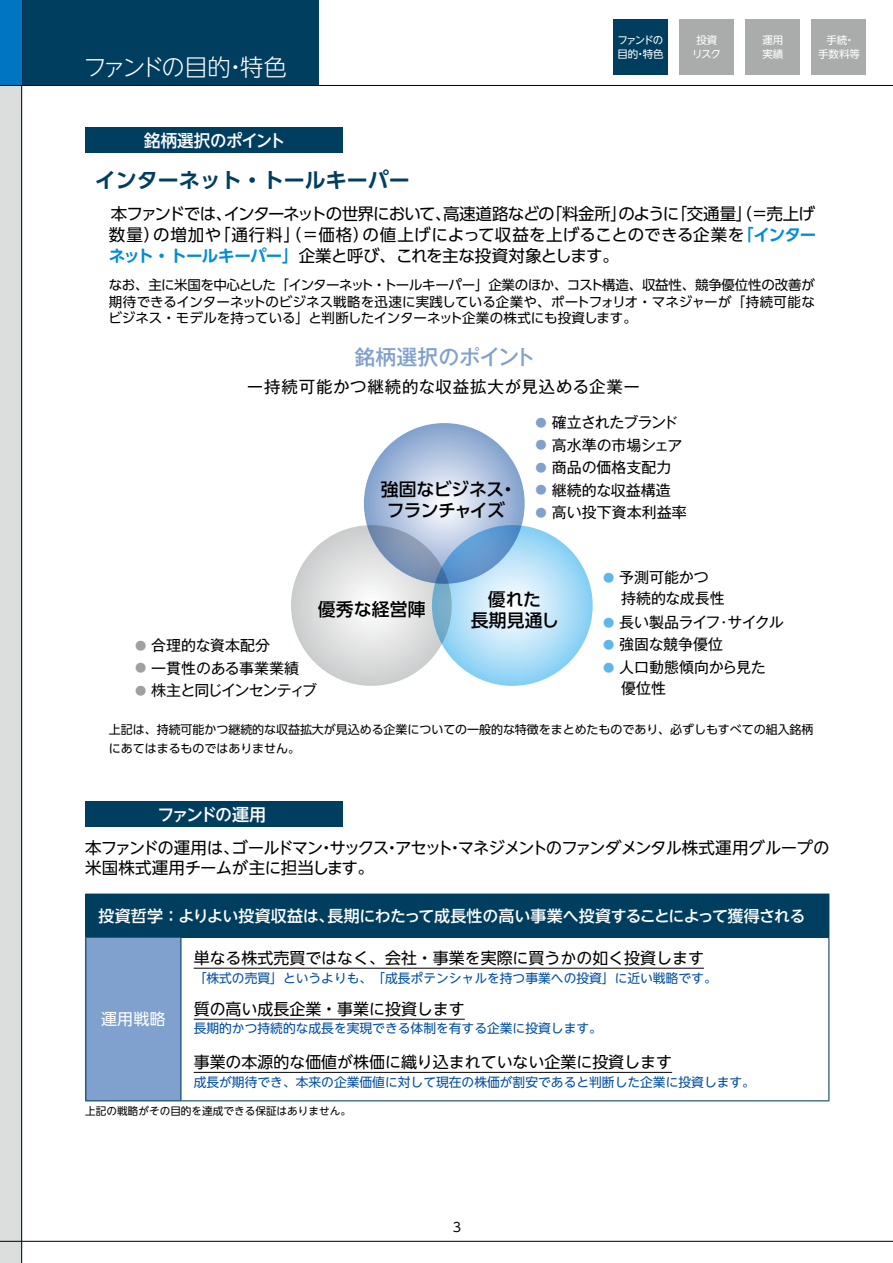
<style>
.page{position:relative;width:893px;height:1263px;background:#fff}
.page>*{position:absolute;margin:0;border:0;box-sizing:border-box;transform-origin:0 0}
.t1{font:300 23.4px "UD Shin Go NT Pro";letter-spacing:-.11em;color:#fff}
.t2{font:700 21px "UD Shin Go Pro De";color:#003e60}
.t3{font:500 21px "Gothic MB101 Pro";color:#80a0cd}
.t4{font:500 17.85px/21px "UD Shin Go Pro";letter-spacing:-.03em;color:#000;text-align:center}
.t5{font:500 17.85px/21px "UD Shin Go Pro";color:#000;text-align:center}
.t6{font:500 16.95px "UD Shin Go NT Pro";letter-spacing:-.025em;color:#fff}
.t7{font:500 16.95px "UD Shin Go NT Pro";letter-spacing:-.135em;color:#fff}
.t8{font:16.5px/21px "UD Shin Go Pro";color:#000;text-align:justify}
.t9{font:16.5px/19.5px "UD Shin Go NT Pro";letter-spacing:-.055em;color:#000}
.t10{font:16.5px "Gothic MB101 Pro";letter-spacing:.045em;color:#000}
.t11{font:15.9px "UD Shin Go NT Pro";color:#000}
.t12{font:500 15.9px "UD Shin Go NT Pro";letter-spacing:-.015em;color:#fff}
.t13{font:15.9px "UD Shin Go NT Pro";color:#fff}
.t14{font:15px/20.7px "Gothic MB101 Pro";color:#000}
.t15{font:15px "Gothic MB101 Pro";letter-spacing:-.04em;color:#000}
.t16{font:15px "Gothic MB101 Pro";letter-spacing:-.065em;color:#000}
.t17{font:15px "Gothic MB101 Pro";letter-spacing:-.06em;color:#000}
.t18{font:13.5px/16.5px "UD Shin Go Pro";letter-spacing:-.005em;color:#000;text-align:justify}
.t19{font:12.75px "UD Shin Go NT Pro";color:#004ea2}
.t20{font:12.75px "UD Shin Go NT Pro";color:#000}
.t21{font:12px/19.2px "UD Shin Go Pro";letter-spacing:-.005em;color:#000}
.t22{font:10.65px "UD Shin Go NT Pro";color:#000}
.t23{font:10.5px/13.5px "UD Shin Go NT Pro";color:#fff;text-align:center}
.t24{font:10.5px/13.5px "UD Shin Go NT Pro";letter-spacing:-.135em;color:#fff}
.s1{font-family:"UD Shin Go Pro De";font-weight:700;color:#008cd6}
.s2{font-size:11.25px;color:#80a0cd}
.s3{font-size:11.25px;color:#9fa0a0}
.s4{font-size:11.25px;color:#5eb7e8}
</style>
<div class="page">
<div style="left:0;top:0;width:21px;height:1263px;background:#dcdddd"></div>
<div style="left:21px;top:0;width:298px;height:85px;background:#003e60"></div>
<hr style="left:21px;top:0;width:1px;height:1263px;background:#000">
<div style="left:0;top:0;width:21px;height:86px;background:#0075c2"></div>
<hr style="left:0;top:1241px;width:893px;height:1px;background:#000">
<hr style="left:0;top:85px;width:893px;height:1px;background:#000">
<div style="left:812px;top:19px;width:54px;height:55px;background:#aaabab"></div>
<div style="left:746px;top:19px;width:54px;height:55px;background:#aaabab"></div>
<div style="left:680px;top:19px;width:54px;height:55px;background:#aaabab"></div>
<div style="left:614px;top:19px;width:54px;height:55px;background:#003e60"></div>
<svg style="left:291px;top:525px;width:161px;height:161px;background:#dedfdf"></svg>
<svg style="left:432px;top:525px;width:161px;height:161px;background:#b2def6"></svg>
<svg style="left:364px;top:423px;width:161px;height:161px;background:#a1b8d8"></svg>
<div style="left:85px;top:128px;width:258px;height:25px;background:#003e60"></div>
<div style="left:85px;top:801px;width:258px;height:26px;background:#003e60"></div>
<div style="left:86px;top:894px;width:743px;height:43px;background:#003e60"></div>
<div style="left:86px;top:937px;width:95px;height:164px;background:#80a0cd"></div>
<hr style="left:85px;top:893px;width:96px;height:2px;background:#003e60">
<hr style="left:85px;top:895px;width:1px;height:41px;background:#003e60">
<hr style="left:181px;top:893px;width:648px;height:2px;background:#003e60">
<hr style="left:85px;top:936px;width:96px;height:2px;background:#003e60">
<hr style="left:181px;top:936px;width:648px;height:2px;background:#003e60">
<hr style="left:85px;top:938px;width:1px;height:162px;background:#003e60">
<hr style="left:180px;top:938px;width:1px;height:162px;background:#003e60">
<hr style="left:828px;top:938px;width:1px;height:162px;background:#003e60">
<hr style="left:85px;top:1100px;width:96px;height:1px;background:#003e60">
<hr style="left:181px;top:1100px;width:648px;height:1px;background:#003e60">
<hr style="left:194px;top:968px;width:510px;height:1px;background:#000">
<hr style="left:194px;top:1019px;width:271px;height:1px;background:#000">
<hr style="left:194px;top:1072px;width:478px;height:1px;background:#000">
<h1 class="t1" style="left:83px;top:48px;width:205px">ファンドの目的・特色</h1>
<p class="t6" style="left:144px;top:127px;width:143px">銘柄選択のポイント</p>
<h2 class="t2" style="left:95px;top:163px;width:316px">インターネット・トールキーパー</h2>
<p class="t24" style="left:617px;top:33px;width:48px">ファンドの目的・特色</p>
<p class="t23" style="left:692px;top:33px;width:31px">投資リスク</p>
<p class="t23" style="left:762px;top:33px;width:22px;text-align:left">運用実績</p>
<p class="t23" style="left:818px;top:33px;width:43px">手続・<br>手数料等</p>
<p class="t8" style="left:109px;top:203px;width:709px">本ファンドでは、インターネットの世界において、高速道路などの「料金所」のように「交通量」（＝売上げ数量）の増加や「通行料」（＝価格）の値上げによって収益を上げることのできる企業を<span class="s1">「インターネット・トールキーパー」</span>企業と呼び、これを主な投資対象とします。</p>
<p class="t18" style="left:108px;top:277px;width:708px">なお、主に米国を中心とした「インターネット・トールキーパー」企業のほか、コスト構造、収益性、競争優位性の改善が期待できるインターネットのビジネス戦略を迅速に実践している企業や、ポートフォリオ・マネジャーが「持続可能なビジネス・モデルを持っている」と判断したインターネット企業の株式にも投資します。</p>
<h2 class="t3" style="left:354px;top:340px;width:182px">銘柄選択のポイント</h2>
<p class="t10" style="left:247px;top:373px;width:395px">ー持続可能かつ継続的な収益拡大が見込める企業ー</p>
<h3 class="t4" style="left:381px;top:478px;width:138px">強固なビジネス・フランチャイズ</h3>
<p class="t17" style="left:536px;top:410px;width:144px"><span class="s2">●</span> 確立されたブランド</p>
<p class="t14" style="left:536px;top:432px;width:148px"><span class="s2">●</span> 高水準の市場シェア</p>
<p class="t14" style="left:536px;top:455px;width:137px"><span class="s2">●</span> 商品の価格支配力</p>
<p class="t14" style="left:536px;top:477px;width:137px"><span class="s2">●</span> 継続的な収益構造</p>
<p class="t14" style="left:536px;top:500px;width:153px"><span class="s2">●</span> 高い投下資本利益率</p>
<h3 class="t5" style="left:318px;top:598px;width:109px">優秀な経営陣</h3>
<h3 class="t5" style="left:471px;top:589px;width:90px">優れた<br>長期見通し</h3>
<p class="t14" style="left:135px;top:633px;width:137px"><span class="s3">●</span> 合理的な資本配分</p>
<p class="t14" style="left:135px;top:656px;width:165px"><span class="s3">●</span> 一貫性のある事業業績</p>
<p class="t16" style="left:135px;top:678px;width:183px"><span class="s3">●</span> 株主と同じインセンティブ</p>
<p class="t14" style="left:621px;top:565px;width:105px;text-indent:-18px"><span class="s4">●</span> 予測可能かつ持続的な成長性</p>
<p class="t15" style="left:603px;top:610px;width:182px"><span class="s4">●</span> 長い製品ライフ･サイクル</p>
<p class="t14" style="left:603px;top:632px;width:122px"><span class="s4">●</span> 強固な競争優位</p>
<p class="t14" style="left:621px;top:655px;width:146px;text-indent:-18px"><span class="s4">●</span> 人口動態傾向から見た優位性</p>
<p class="t21" style="left:109px;top:719px;width:706px">上記は、持続可能かつ継続的な収益拡大が見込める企業についての一般的な特徴をまとめたものであり、必ずしもすべての組入銘柄にあてはまるものではありません。</p>
<p class="t7" style="left:158px;top:801px;width:110px">ファンドの運用</p>
<p class="t9" style="left:85px;top:838px;width:746px">本ファンドの運用は、ゴールドマン・サックス・アセット・マネジメントのファンダメンタル株式運用グループの米国株式運用チームが主に担当します。</p>
<p class="t12" style="left:99px;top:903px;width:708px">投資哲学 ： よりよい投資収益は、長期にわたって成長性の高い事業へ投資することによって獲得される</p>
<p class="t11" style="left:194px;top:945px;width:512px">単なる株式売買ではなく、会社・事業を実際に買うかの如く投資します</p>
<p class="t19" style="left:194px;top:968px;width:524px">「株式の売買」というよりも、「成長ポテンシャルを持つ事業への投資」に近い戦略です。</p>
<p class="t11" style="left:194px;top:996px;width:273px">質の高い成長企業・事業に投資します</p>
<p class="t19" style="left:194px;top:1018px;width:410px">長期的かつ持続的な成長を実現できる体制を有する企業に投資します。</p>
<p class="t11" style="left:194px;top:1049px;width:480px">事業の本源的な価値が株価に織り込まれていない企業に投資します</p>
<p class="t19" style="left:194px;top:1071px;width:563px">成長が期待でき、本来の企業価値に対して現在の株価が割安であると判断した企業に投資します。</p>
<p class="t22" style="left:85px;top:1102px;width:267px">上記の戦略がその目的を達成できる保証はありません。</p>
<p class="t13" style="left:101px;top:1006px;width:66px">運用戦略</p>
<p class="t20" style="left:453px;top:1216px;width:10px">3</p>
</div>
